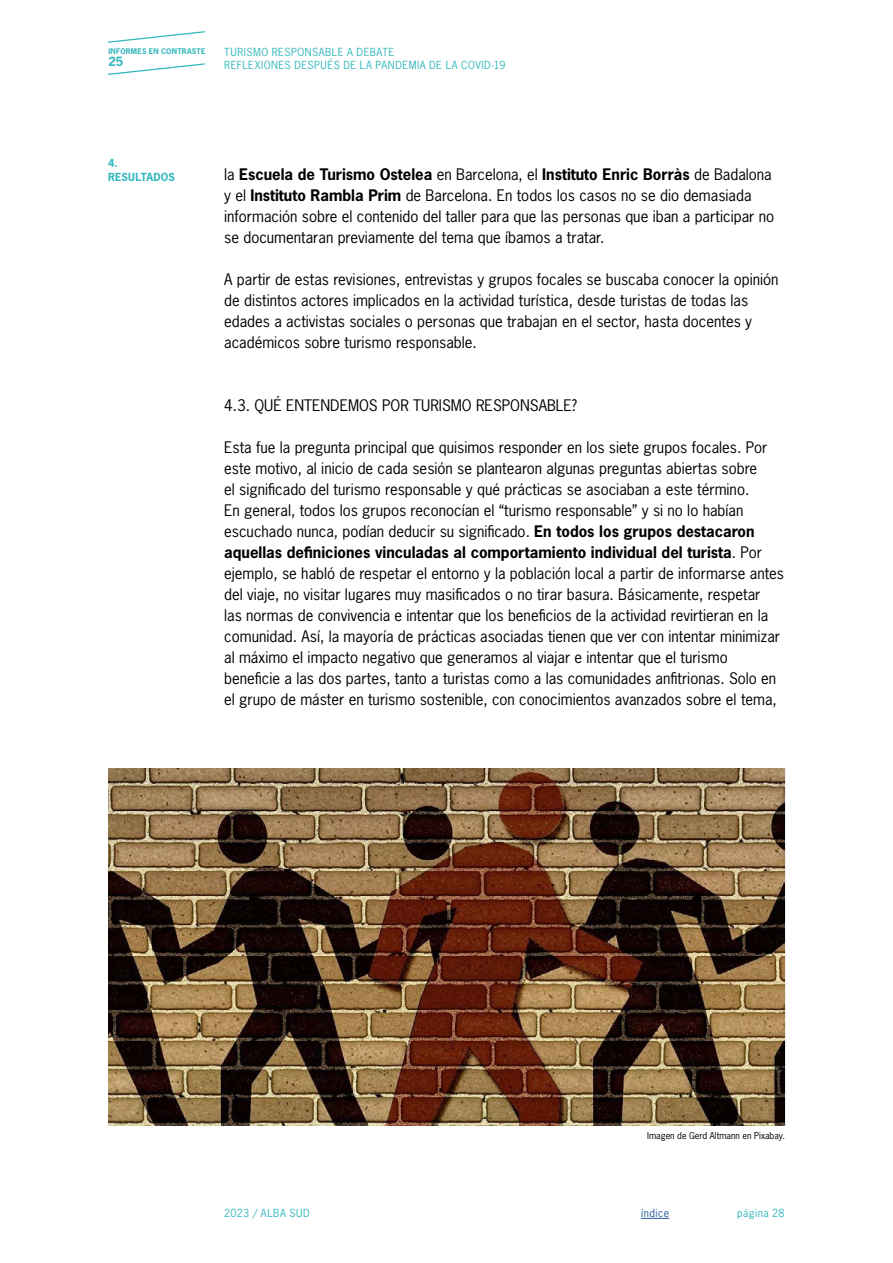
<style>
.page{position:relative;width:893px;height:1263px;background:#fff}
.page>*{position:absolute;margin:0;border:0;box-sizing:border-box;transform-origin:0 0}
.t1{font:15px/21px "News Gothic Std";color:#000}
.t2{font:700 12px "News Gothic Std";color:#31b7bc}
.t3{font:10.5px/12.6px "News Gothic Std";letter-spacing:.045em;color:#31b7bc}
.t4{font:700 10.5px/13.5px "News Gothic Std";letter-spacing:.02em;color:#31b7bc}
.t5{font:10.5px "News Gothic Std";letter-spacing:.05em;color:#275b9b}
.t6{font:9px "News Gothic Std";color:#000}
.t7{font:700 7.35px "News Gothic Std";letter-spacing:.03em;color:#31b7bc}
.s1{font-weight:700}
</style>
<div class="page">
<svg style="left:108px;top:63px;width:97px;height:12px"></svg>
<svg style="left:108px;top:31px;width:97px;height:12px"></svg>
<svg style="left:641px;top:1218px;width:28px;height:1px"></svg>
<img style="left:108px;top:768px;width:677px;height:357px">
<p class="t7" style="left:108px;top:46px;width:99px">INFORMES EN CONTRASTE</p>
<p class="t2" style="left:108px;top:53px;width:17px">25</p>
<p class="t3" style="left:224px;top:46px;width:283px">TURISMO RESPONSABLE A DEBATE<br>REFLEXIONES DESPUÉS DE LA PANDEMIA DE LA COVID-19</p>
<p class="t4" style="left:108px;top:156px;width:69px">4.<br>RESULTADOS</p>
<p class="t1" style="left:224px;top:164px;width:551px">la <span class="s1">Escuela de Turismo Ostelea</span> en Barcelona, el <span class="s1">Instituto Enric Borràs</span> de Badalona y el <span class="s1">Instituto Rambla Prim</span> de Barcelona. En todos los casos no se dio demasiada información sobre el contenido del taller para que las personas que iban a participar no se documentaran previamente del tema que íbamos a tratar.</p>
<p class="t1" style="left:224px;top:269px;width:556px">A partir de estas revisiones, entrevistas y grupos focales se buscaba conocer la opinión de distintos actores implicados en la actividad turística, desde turistas de todas las edades a activistas sociales o personas que trabajan en el sector, hasta docentes y académicos sobre turismo responsable.</p>
<p class="t1" style="left:224px;top:395px;width:355px">4.3. QUÉ ENTENDEMOS POR TURISMO RESPONSABLE?</p>
<p class="t1" style="left:224px;top:437px;width:561px">Esta fue la pregunta principal que quisimos responder en los siete grupos focales. Por este motivo, al inicio de cada sesión se plantearon algunas preguntas abiertas sobre<br>el significado del turismo responsable y qué prácticas se asociaban a este término.<br>En general, todos los grupos reconocían el “turismo responsable” y si no lo habían escuchado nunca, podían deducir su significado. <span class="s1">En todos los grupos destacaron aquellas definiciones vinculadas al comportamiento individual del turista</span>. Por ejemplo, se habló de respetar el entorno y la población local a partir de informarse antes del viaje, no visitar lugares muy masificados o no tirar basura. Básicamente, respetar<br>las normas de convivencia e intentar que los beneficios de la actividad revirtieran en la comunidad. Así, la mayoría de prácticas asociadas tienen que ver con intentar minimizar al máximo el impacto negativo que generamos al viajar e intentar que el turismo beneficie a las dos partes, tanto a turistas como a las comunidades anfitrionas. Solo en el grupo de máster en turismo sostenible, con conocimientos avanzados sobre el tema,</p>
<p class="t6" style="left:647px;top:1130px;width:139px">Imagen de Gerd Altmann en Pixabay.</p>
<p class="t3" style="left:224px;top:1207px;width:87px">2023 / ALBA SUD</p>
<p class="t5" style="left:641px;top:1206px;width:30px">índice</p>
<p class="t3" style="left:737px;top:1207px;width:49px">página 28</p>
</div>
